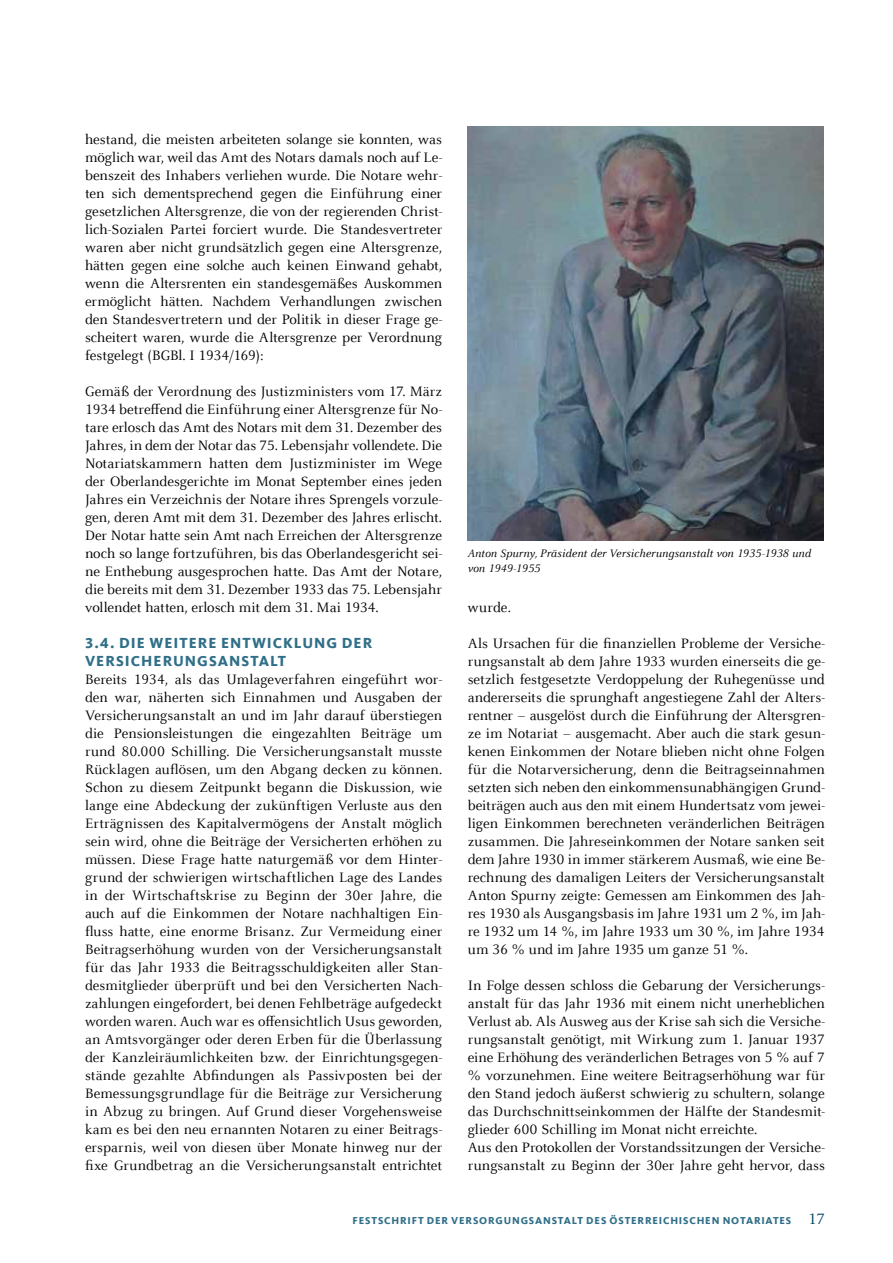
<style>
.page{position:relative;width:893px;height:1263px;background:#fff}
.page>*{position:absolute;margin:0;border:0;box-sizing:border-box;transform-origin:0 0}
.t1{font:15px/18px "Celeste Offc";letter-spacing:-.005em;color:#000;text-align:justify}
.t2{font:800 15px/18px "Kievit Offc";letter-spacing:.065em;color:#2f6f88}
.t3{font:italic 12px/14.4px "Celeste Offc";letter-spacing:.01em;color:#000}
.t4{font:800 10.35px "Kievit Sc Offc";letter-spacing:.08em;color:#2f6f88}
.s1{font-family:"Celeste Offc";font-weight:400;font-size:16.5px;color:#00445e}
</style>
<div class="page">
<img style="left:468px;top:126px;width:355px;height:414px">
<p class="t1" style="left:85px;top:131px;width:359px">hestand, die meisten arbeiteten solange sie konnten, was möglich war, weil das Amt des Notars damals noch auf Le&shy;benszeit des Inhabers verliehen wurde. Die Notare wehr&shy;ten sich dementsprechend gegen die Einführung einer gesetzlichen Altersgrenze, die von der regierenden Christ&shy;lich-Sozialen Partei forciert wurde. Die Standesvertreter waren aber nicht grundsätzlich gegen eine Altersgrenze, hätten gegen eine solche auch keinen Einwand gehabt, wenn die Altersrenten ein standesgemäßes Auskommen ermöglicht hätten. Nachdem Verhandlungen zwischen den Standesvertretern und der Politik in dieser Frage ge&shy;scheitert waren, wurde die Altersgrenze per Verordnung festgelegt (BGBl. I 1934/169):</p>
<p class="t1" style="left:85px;top:383px;width:359px">Gemäß der Verordnung des Justizministers vom 17. März 1934 betreffend die Einführung einer Altersgrenze für No&shy;tare erlosch das Amt des Notars mit dem 31. Dezember des Jahres, in dem der Notar das 75. Lebensjahr vollendete. Die Notariatskammern hatten dem Justizminister im Wege der Oberlandesgerichte im Monat September eines jeden Jahres ein Verzeichnis der Notare ihres Sprengels vorzule&shy;gen, deren Amt mit dem 31. Dezember des Jahres erlischt.<br>Der Notar hatte sein Amt nach Erreichen der Altersgrenze noch so lange fortzuführen, bis das Oberlandesgericht sei&shy;ne Enthebung ausgesprochen hatte. Das Amt der Notare, die bereits mit dem 31. Dezember 1933 das 75. Lebensjahr vollendet hatten, erlosch mit dem 31. Mai 1934.</p>
<p class="t2" style="left:85px;top:634px;width:289px">3.4. DIE WEITERE ENTWICKLUNG DER<br>VERSICHERUNGSANSTALT</p>
<p class="t1" style="left:85px;top:671px;width:359px">Bereits 1934, als das Umlageverfahren eingeführt wor&shy;den war, näherten sich Einnahmen und Ausgaben der Versicherungsanstalt an und im Jahr darauf überstiegen die Pensionsleistungen die eingezahlten Beiträge um rund 80.000 Schilling. Die Versicherungsanstalt musste Rücklagen auflösen, um den Abgang decken zu können.<br>Schon zu diesem Zeitpunkt begann die Diskussion, wie lange eine Abdeckung der zukünftigen Verluste aus den Erträgnissen des Kapitalvermögens der Anstalt möglich sein wird, ohne die Beiträge der Versicherten erhöhen zu müssen. Diese Frage hatte naturgemäß vor dem Hinter&shy;grund der schwierigen wirtschaftlichen Lage des Landes in der Wirtschaftskrise zu Beginn der 30er Jahre, die auch auf die Einkommen der Notare nachhaltigen Ein&shy;fluss hatte, eine enorme Brisanz. Zur Vermeidung einer Beitragserhöhung wurden von der Versicherungsanstalt für das Jahr 1933 die Beitragsschuldigkeiten aller Stan&shy;desmitglieder überprüft und bei den Versicherten Nach&shy;zahlungen eingefordert, bei denen Fehlbeträge aufgedeckt worden waren. Auch war es offensichtlich Usus geworden, an Amtsvorgänger oder deren Erben für die Überlassung der Kanzleiräumlichkeiten bzw. der Einrichtungsgegen&shy;stände gezahlte Abfindungen als Passivposten bei der Bemessungsgrundlage für die Beiträge zur Versicherung in Abzug zu bringen. Auf Grund dieser Vorgehensweise kam es bei den neu ernannten Notaren zu einer Beitrags&shy;ersparnis, weil von diesen über Monate hinweg nur der fixe Grundbetrag an die Versicherungsanstalt entrichtet</p>
<p class="t3" style="left:468px;top:547px;width:345px">Anton Spurny, Präsident der Versicherungsanstalt von 1935-1938 und von 1949-1955</p>
<p class="t1" style="left:468px;top:599px;width:45px">wurde.</p>
<p class="t1" style="left:468px;top:635px;width:359px">Als Ursachen für die finanziellen Probleme der Versiche&shy;rungsanstalt ab dem Jahre 1933 wurden einerseits die ge&shy;setzlich festgesetzte Verdoppelung der Ruhegenüsse und andererseits die sprunghaft angestiegene Zahl der Alters&shy;rentner – ausgelöst durch die Einführung der Altersgren&shy;ze im Notariat – ausgemacht. Aber auch die stark gesun&shy;kenen Einkommen der Notare blieben nicht ohne Folgen für die Notarversicherung, denn die Beitragseinnahmen setzten sich neben den einkommensunabhängigen Grund&shy;beiträgen auch aus den mit einem Hundertsatz vom jewei&shy;ligen Einkommen berechneten veränderlichen Beiträgen zusammen. Die Jahreseinkommen der Notare sanken seit dem Jahre 1930 in immer stärkerem Ausmaß, wie eine Be&shy;rechnung des damaligen Leiters der Versicherungsanstalt Anton Spurny zeigte: Gemessen am Einkommen des Jah&shy;res 1930 als Ausgangsbasis im Jahre 1931 um 2 %, im Jah&shy;re 1932 um 14 %, im Jahre 1933 um 30 %, im Jahre 1934 um 36 % und im Jahre 1935 um ganze 51 %.</p>
<p class="t1" style="left:468px;top:977px;width:359px;text-align:left">In Folge dessen schloss die Gebarung der Versicherungs&shy;anstalt für das Jahr 1936 mit einem nicht unerheblichen Verlust ab. Als Ausweg aus der Krise sah sich die Versiche&shy;rungsanstalt genötigt, mit Wirkung zum 1. Januar 1937 eine Erhöhung des veränderlichen Betrages von 5 % auf 7 % vorzunehmen. Eine weitere Beitragserhöhung war für den Stand jedoch äußerst schwierig zu schultern, solange das Durchschnittseinkommen der Hälfte der Standesmit&shy;glieder 600 Schilling im Monat nicht erreichte.<br>Aus den Protokollen der Vorstandssitzungen der Versiche&shy;rungsanstalt zu Beginn der 30er Jahre geht hervor, dass</p>
<p class="t4" style="left:353px;top:1214px;width:474px">FESTSCHRIFT DER VERSORGUNGSANSTALT DES ÖSTERREICHISCHEN NOTARIATES <span class="s1">17</span></p>
</div>
